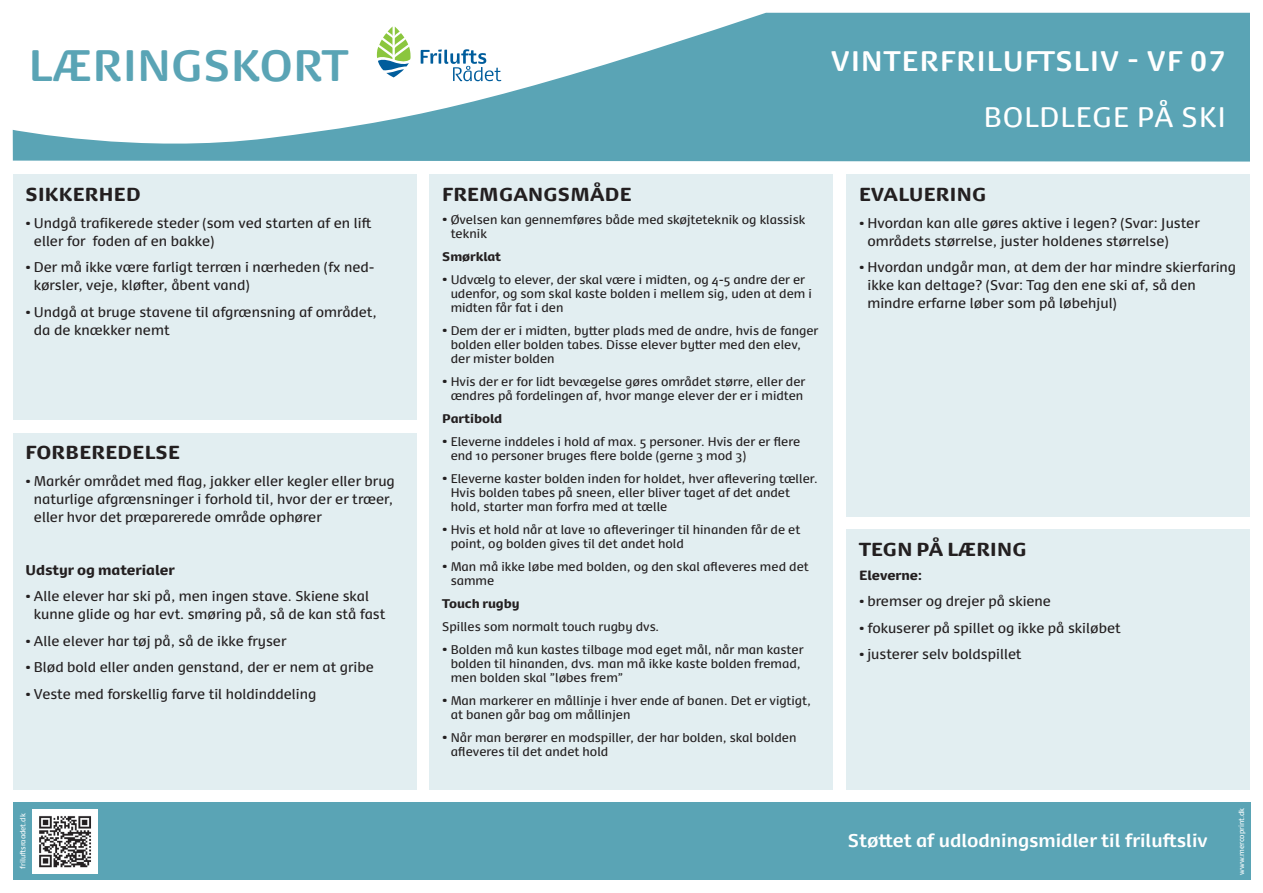
<style>
.page{position:relative;width:1263px;height:893px;background:#fff}
.page>*{position:absolute;margin:0;border:0;box-sizing:border-box;transform-origin:0 0}
.t1{font:700 42px "Dancer Pro";letter-spacing:.015em;color:#5aa4b5}
.t2{font:700 27px "Dancer Pro";letter-spacing:.045em;color:#fff}
.t3{font:27px "Dancer Pro";letter-spacing:.045em;color:#fff}
.t4{font:900 18px "Dancer Pro";letter-spacing:.015em;color:#231f20}
.t5{font:700 17.7px "Dancer Pro";color:#fff}
.t6{font:13.5px/18px "Dancer Pro";color:#231f20}
.t7{font:900 13.5px "Dancer Pro";color:#231f20}
.t8{font:900 12.75px "Dancer Pro";color:#231f20}
.t9{font:12px/14.2px "Dancer Pro";color:#231f20}
.t10{font:900 12px "Dancer Pro";color:#231f20}
.t11{font:7.2px "Dancer Pro";color:#fff}
.s1{font-weight:900;font-size:12.75px}
</style>
<div class="page">
<svg style="left:13px;top:13px;width:1237px;height:149px;fill:#5aa4b5"></svg>
<div style="left:13px;top:802px;width:1237px;height:78px;background:#5aa4b5"></div>
<div style="left:13px;top:433px;width:404px;height:356px;background:#e2eef1"></div>
<div style="left:13px;top:174px;width:404px;height:246px;background:#e2eef1"></div>
<div style="left:429px;top:174px;width:404px;height:615px;background:#e2eef1"></div>
<div style="left:846px;top:529px;width:404px;height:260px;background:#e2eef1"></div>
<div style="left:846px;top:174px;width:404px;height:343px;background:#e2eef1"></div>
<svg style="left:421px;top:49px;width:80px;height:32px"></svg>
<svg style="left:377px;top:26px;width:34px;height:51px"></svg>
<img style="left:33px;top:809px;width:64px;height:65px">
<h1 class="t1" style="left:29px;top:36px;width:321px">LÆRINGSKORT</h1>
<p class="t4" style="left:26px;top:181px;width:117px">SIKKERHED</p>
<p class="t6" style="left:34px;top:213px;width:339px;text-indent:-8px"><span class="s1">•</span> Undgå trafikerede steder (som ved starten af en lift eller for foden af en bakke)</p>
<p class="t6" style="left:34px;top:257px;width:342px;text-indent:-8px"><span class="s1">•</span> Der må ikke være farligt terræn i nærheden (fx ned&shy;kørsler, veje, kløfter, åbent vand)</p>
<p class="t6" style="left:34px;top:302px;width:344px;text-indent:-8px"><span class="s1">•</span> Undgå at bruge stavene til afgrænsning af området, da de knækker nemt</p>
<p class="t4" style="left:26px;top:439px;width:156px">FORBEREDELSE</p>
<p class="t6" style="left:34px;top:471px;width:362px;text-align:justify;text-indent:-8px"><span class="s1">•</span> Markér området med flag, jakker eller kegler eller brug naturlige afgrænsninger i forhold til, hvor der er træer, eller hvor det præparerede område ophører</p>
<p class="t7" style="left:26px;top:560px;width:151px">Udstyr og materialer</p>
<p class="t6" style="left:34px;top:587px;width:353px;text-indent:-8px"><span class="s1">•</span> Alle elever har ski på, men ingen stave. Skiene skal kunne glide og har evt. smøring på, så de kan stå fast</p>
<p class="t6" style="left:26px;top:631px;width:262px"><span class="s1">•</span> Alle elever har tøj på, så de ikke fryser</p>
<p class="t6" style="left:26px;top:658px;width:350px"><span class="s1">•</span> Blød bold eller anden genstand, der er nem at gribe</p>
<p class="t6" style="left:26px;top:684px;width:292px"><span class="s1">•</span> Veste med forskellig farve til holdinddeling</p>
<p class="t2" style="left:831px;top:42px;width:396px">VINTERFRILUFTSLIV - VF 07</p>
<p class="t3" style="left:984px;top:99px;width:243px">BOLDLEGE PÅ SKI</p>
<p class="t4" style="left:442px;top:181px;width:191px">FREMGANGSMÅDE</p>
<p class="t9" style="left:451px;top:212px;width:356px;text-indent:-8px"><span class="s1">•</span> Øvelsen kan gennemføres både med skøjteteknik og klassisk teknik</p>
<p class="t10" style="left:442px;top:247px;width:60px">Smørklat</p>
<p class="t9" style="left:451px;top:271px;width:363px;text-indent:-8px"><span class="s1">•</span> Udvælg to elever, der skal være i midten, og 4-5 andre der er udenfor, og som skal kaste bolden i mellem sig, uden at dem i midten får fat i den</p>
<p class="t9" style="left:451px;top:323px;width:369px;text-indent:-8px"><span class="s1">•</span> Dem der er i midten, bytter plads med de andre, hvis de fanger bolden eller bolden tabes. Disse elever bytter med den elev, der mister bolden</p>
<p class="t9" style="left:442px;top:374px;width:365px;text-align:center"><span class="s1">•</span> Hvis der er for lidt bevægelse gøres området større, eller der ændres på fordelingen af, hvor mange elever der er i midten</p>
<p class="t10" style="left:442px;top:409px;width:62px">Partibold</p>
<p class="t9" style="left:451px;top:434px;width:351px;text-indent:-8px"><span class="s1">•</span> Eleverne inddeles i hold af max. 5 personer. Hvis der er flere end 10 personer bruges flere bolde (gerne 3 mod 3)</p>
<p class="t9" style="left:451px;top:471px;width:368px;text-indent:-8px"><span class="s1">•</span> Eleverne kaster bolden inden for holdet, hver aflevering tæller.<br>Hvis bolden tabes på sneen, eller bliver taget af det andet hold, starter man forfra med at tælle</p>
<p class="t9" style="left:451px;top:522px;width:351px;text-indent:-8px"><span class="s1">•</span> Hvis et hold når at lave 10 afleveringer til hinanden får de et point, og bolden gives til det andet hold</p>
<p class="t9" style="left:451px;top:559px;width:360px;text-indent:-8px"><span class="s1">•</span> Man må ikke løbe med bolden, og den skal afleveres med det samme</p>
<p class="t10" style="left:442px;top:595px;width:79px">Touch rugby</p>
<p class="t9" style="left:442px;top:619px;width:218px">Spilles som normalt touch rugby dvs.</p>
<p class="t9" style="left:451px;top:641px;width:354px;text-indent:-8px"><span class="s1">•</span> Bolden må kun kastes tilbage mod eget mål, når man kaster bolden til hinanden, dvs. man må ikke kaste bolden fremad, men bolden skal ”løbes frem”</p>
<p class="t9" style="left:451px;top:693px;width:362px;text-indent:-8px"><span class="s1">•</span> Man markerer en mållinje i hver ende af banen. Det er vigtigt, at banen går bag om mållinjen</p>
<p class="t9" style="left:451px;top:730px;width:347px;text-indent:-8px"><span class="s1">•</span> Når man berører en modspiller, der har bolden, skal bolden afleveres til det andet hold</p>
<p class="t4" style="left:859px;top:181px;width:129px">EVALUERING</p>
<p class="t6" style="left:867px;top:213px;width:334px;text-indent:-8px"><span class="s1">•</span> Hvordan kan alle gøres aktive i legen? (Svar: Juster områdets størrelse, juster holdenes størrelse)</p>
<p class="t6" style="left:867px;top:257px;width:370px;text-indent:-8px"><span class="s1">•</span> Hvordan undgår man, at dem der har mindre skierfaring ikke kan deltage? (Svar: Tag den ene ski af, så den mindre erfarne løber som på løbehjul)</p>
<p class="t4" style="left:859px;top:536px;width:169px">TEGN PÅ LÆRING</p>
<p class="t8" style="left:859px;top:565px;width:65px">Eleverne:</p>
<p class="t6" style="left:859px;top:591px;width:193px"><span class="s1">•</span> bremser og drejer på skiene</p>
<p class="t6" style="left:859px;top:618px;width:263px"><span class="s1">•</span> fokuserer på spillet og ikke på skiløbet</p>
<p class="t6" style="left:859px;top:644px;width:164px"><span class="s1">•</span> justerer selv boldspillet</p>
<p class="t11" style="left:18px;top:869px;width:57px;rotate:-90deg">friluftsraadet.dk</p>
<p class="t11" style="left:1236px;top:875px;width:68px;rotate:-90deg">www.mercoprint.dk</p>
<h3 class="t5" style="left:848px;top:828px;width:361px">Støttet af udlodningsmidler til friluftsliv</h3>
</div>
